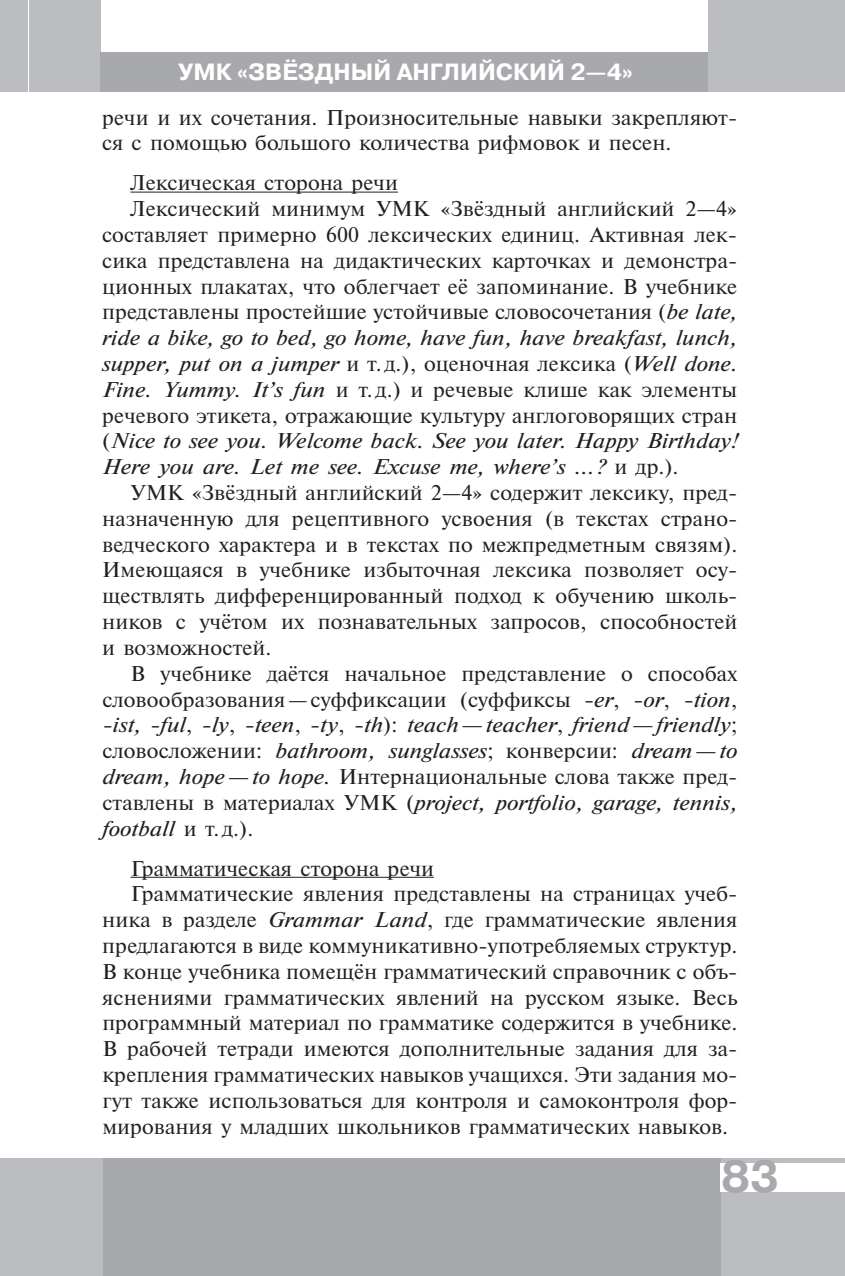
<style>
.page{position:relative;width:845px;height:1276px;background:#fff}
.page>*{position:absolute;margin:0;border:0;box-sizing:border-box;transform-origin:0 0}
.t1{font:700 44.8px "Pragmatica C";color:#a8a9ad}
.t2{font:700 23.4px "Pragmatica C";color:#fff}
.t3{font:21.4px/25.8px "Newton C San Pin";color:#231f20}
.t4{font:italic 21.4px "Newton C San Pin";color:#231f20}
.s1{font-style:italic}
.s2{font-style:normal}
</style>
<div class="page">
<div style="left:0;top:0;width:28px;height:91px;background:#bcbdc0"></div>
<div style="left:720px;top:1158px;width:125px;height:118px;background:#bcbdc0"></div>
<div style="left:29px;top:0;width:72px;height:91px;background:#bcbdc0"></div>
<div style="left:100px;top:52px;width:614px;height:39px;background:#a8a9ad"></div>
<div style="left:100px;top:1158px;width:620px;height:118px;background:#a8a9ad"></div>
<div style="left:720px;top:1162px;width:125px;height:29px;background:#fff"></div>
<div style="left:709px;top:0;width:136px;height:91px;background:#bcbdc0"></div>
<div style="left:0;top:1158px;width:28px;height:118px;background:#bcbdc0"></div>
<div style="left:29px;top:1158px;width:73px;height:118px;background:#bcbdc0"></div>
<hr style="left:130px;top:192px;width:268px;height:1px;background:#231f20">
<hr style="left:130px;top:877px;width:304px;height:1px;background:#231f20">
<p class="t2" style="left:178px;top:59px;width:456px">умк «звёздный английский 2—4»</p>
<p class="t3" style="left:102px;top:104px;width:636px">речи и их сочетания. Произносительные навыки закрепляют&shy;ся с помощью большого количества рифмовок и песен.</p>
<p class="t3" style="left:130px;top:170px;width:269px">Лексическая сторона речи</p>
<p class="t3" style="left:130px;top:196px;width:608px">Лексический минимум УМК «Звёздный английский 2—4»</p>
<p class="t3" style="left:102px;top:222px;width:636px">составляет примерно 600 лексических единиц. Активная лек-</p>
<p class="t3" style="left:102px;top:248px;width:636px">сика представлена на дидактических карточках и демонстра-</p>
<p class="t3" style="left:102px;top:273px;width:636px">ционных плакатах, что облегчает её запоминание. В учебнике</p>
<p class="t3" style="left:102px;top:299px;width:636px">представлены простейшие устойчивые словосочетания (<span class="s1">be late,</span></p>
<p class="t4" style="left:102px;top:326px;width:637px">ride a bike, go to bed, go home, have fun, have breakfast, lunch,</p>
<p class="t4" style="left:102px;top:352px;width:636px">supper, put on a jumper <span class="s2">и т.д.), оценочная лексика (</span>Well done.</p>
<p class="t3" style="left:102px;top:377px;width:636px"><span class="s1">Fine. Yummy. It’s fun</span> и т.д.) и речевые клише как элементы</p>
<p class="t3" style="left:102px;top:402px;width:636px">речевого этикета, отражающие культуру англоговорящих стран</p>
<p class="t4" style="left:102px;top:429px;width:636px"><span class="s2">(</span>Nice to see you. Welcome back. See you later. Happy Birthday!</p>
<p class="t4" style="left:102px;top:455px;width:578px">Here you are. Let me see. Excuse me, where’s ...? <span class="s2">и др.).</span></p>
<p class="t3" style="left:131px;top:480px;width:608px">УМК «Звёздный английский 2—4» содержит лексику, пред-</p>
<p class="t3" style="left:102px;top:505px;width:636px">назначенную для рецептивного усвоения (в текстах страно-</p>
<p class="t3" style="left:102px;top:531px;width:636px">ведческого характера и в текстах по межпредметным связям).</p>
<p class="t3" style="left:102px;top:557px;width:636px">Имеющаяся в учебнике избыточная лексика позволяет осу-</p>
<p class="t3" style="left:102px;top:583px;width:636px">ществлять дифференцированный подход к обучению школь-</p>
<p class="t3" style="left:102px;top:609px;width:637px">ников с учётом их познавательных запросов, способностей</p>
<p class="t3" style="left:102px;top:634px;width:171px">и возможностей.</p>
<p class="t3" style="left:131px;top:660px;width:608px">В учебнике даётся начальное представление о способах</p>
<p class="t3" style="left:102px;top:686px;width:636px">словообразования—суффиксации (суффиксы <span class="s1">-er</span>, <span class="s1">-or</span>, <span class="s1">-tion</span>,</p>
<p class="t4" style="left:102px;top:713px;width:636px">-ist, -ful<span class="s2">,</span> -ly<span class="s2">,</span> -teen<span class="s2">,</span> -ty<span class="s2">,</span> -th<span class="s2">):</span> teach—teacher<span class="s2">,</span> friend—friendly<span class="s2">;</span></p>
<p class="t4" style="left:102px;top:739px;width:636px"><span class="s2">словосложении:</span> bathroom, sunglasses<span class="s2">; конверсии:</span> dream—to</p>
<p class="t3" style="left:102px;top:763px;width:636px"><span class="s1">dream, hope—to hope.</span> Интернациональные слова также пред-</p>
<p class="t4" style="left:102px;top:790px;width:636px"><span class="s2">ставлены в материалах УМК (</span>project, portfolio, garage, tennis,</p>
<p class="t4" style="left:102px;top:816px;width:153px">football <span class="s2">и т.д.).</span></p>
<p class="t3" style="left:131px;top:855px;width:305px">Грамматическая сторона речи</p>
<p class="t3" style="left:131px;top:881px;width:608px">Грамматические явления представлены на страницах учеб-</p>
<p class="t3" style="left:102px;top:907px;width:636px">ника в разделе <span class="s1">Grammar Land</span>, где грамматические явления</p>
<p class="t3" style="left:102px;top:932px;width:636px">предлагаются в виде коммуникативно-употребляемых структур.</p>
<p class="t3" style="left:102px;top:958px;width:636px">В конце учебника помещён грамматический справочник с объ-</p>
<p class="t3" style="left:102px;top:984px;width:636px">яснениями грамматических явлений на русском языке. Весь</p>
<p class="t3" style="left:102px;top:1010px;width:636px">программный материал по грамматике содержится в учебнике.</p>
<p class="t3" style="left:102px;top:1036px;width:636px">В рабочей тетради имеются дополнительные задания для за-</p>
<p class="t3" style="left:102px;top:1061px;width:636px">крепления грамматических навыков учащихся. Эти задания мо-</p>
<p class="t3" style="left:102px;top:1087px;width:637px">гут также использоваться для контроля и самоконтроля фор-</p>
<p class="t3" style="left:102px;top:1113px;width:627px">мирования у младших школьников грамматических навыков.</p>
<h1 class="t1" style="left:721px;top:1151px;width:60px">83</h1>
</div>
